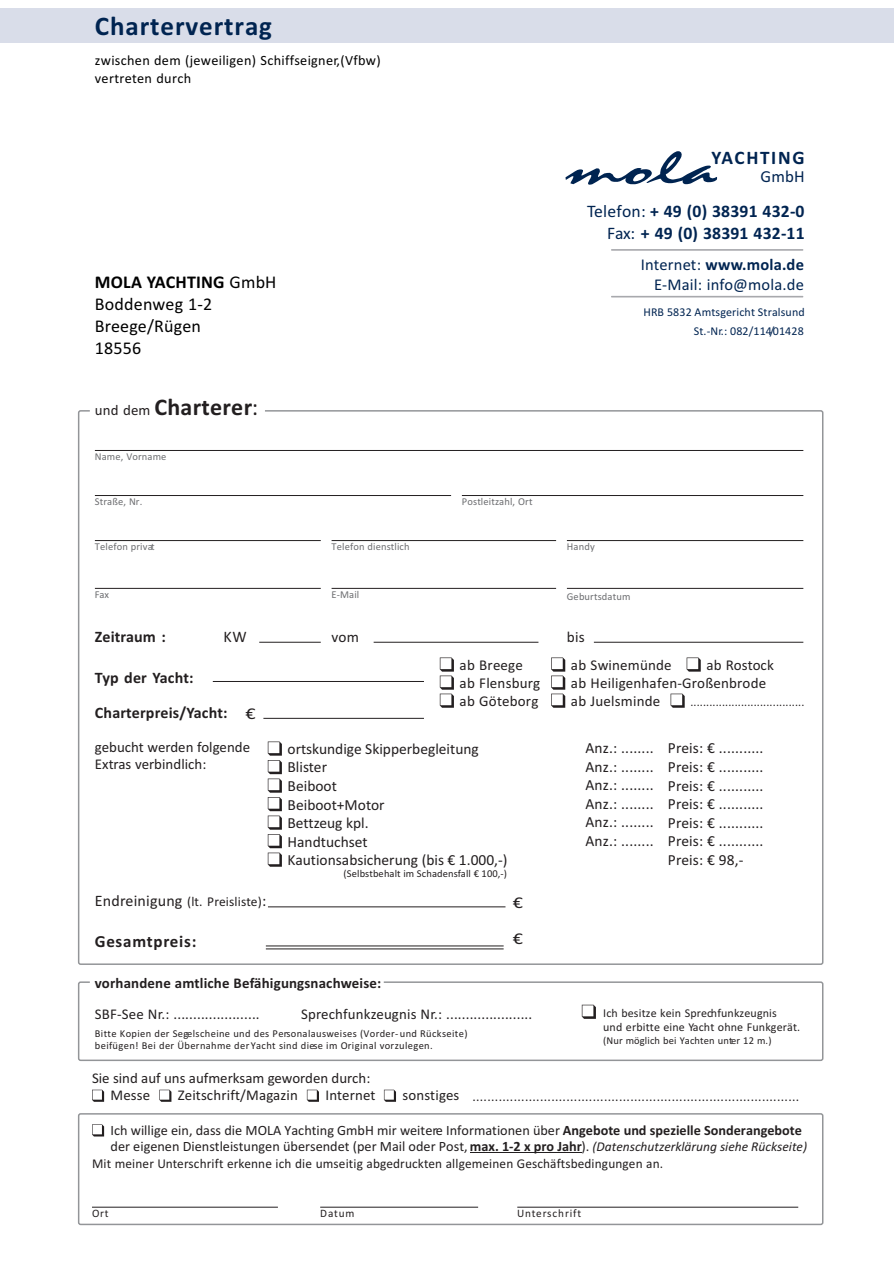
<style>
.page{position:relative;width:894px;height:1263px;background:#fff}
.page>*{position:absolute;margin:0;border:0;box-sizing:border-box;transform-origin:0 0}
.t1{font:700 27px "Calibri";letter-spacing:.035em;color:#002451}
.t2{font:700 24px "Calibri";letter-spacing:.01em;color:#231f20}
.t3{font:700 19.2px "Calibri";letter-spacing:.085em;color:#002451}
.t4{font:18px/21.9px "Calibri";letter-spacing:.01em;color:#000}
.t5{font:700 17.7px/21.6px "Calibri";letter-spacing:.01em;color:#002451;text-align:right}
.t6{font:700 16.95px "Calibri";letter-spacing:.045em;color:#231f20}
.t7{font:16.95px "Calibri";color:#002451}
.t8{font:16.65px/35.8px "Calibri";color:#231f20;scale:1.21 1}
.t9{font:16.5px/19.8px "Calibri";letter-spacing:.01em;color:#002451;text-align:right}
.t10{font:700 16.05px "Calibri";letter-spacing:.01em;color:#231f20}
.t11{font:16.05px "Calibri";color:#231f20}
.t12{font:15.45px/18.5px "Calibri";color:#231f20;text-align:justify}
.t13{font:15.3px "Calibri";letter-spacing:.01em;color:#231f20}
.t14{font:15px "Calibri";letter-spacing:.01em;color:#231f20}
.t15{font:14.85px/17.5px "Calibri";color:#231f20}
.t16{font:700 14.85px "Calibri";letter-spacing:.01em;color:#231f20}
.t17{font:14.25px/15.6px "Calibri";color:#231f20}
.t18{font:14.25px/17.9px "Calibri";letter-spacing:.02em;color:#000}
.t19{font:13.5px "Calibri";letter-spacing:.01em;color:#231f20}
.t20{font:12px/13.2px "Calibri";letter-spacing:.01em;color:#231f20}
.t21{font:12px/19px "Calibri";letter-spacing:.01em;color:#002451;text-align:right}
.t22{font:11.4px "Calibri";letter-spacing:.08em;color:#231f20}
.t23{font:10.5px/11.6px "Calibri";letter-spacing:.035em;color:#231f20}
.t24{font:10.5px "Calibri";letter-spacing:.01em;color:#6c6d70}
.t25{font:10.5px "Calibri";letter-spacing:.01em;color:#231f20}
.s1{font-weight:700}
.s2{font-weight:400;font-size:14.85px}
.s3{font-weight:400}
.s4{font-size:16.05px}
.s5{font-style:italic;font-size:13.5px}
</style>
<div class="page">
<div style="left:0;top:9px;width:894px;height:34px;background:#d9dde9"></div>
<hr style="left:259px;top:642px;width:62px;height:1px;background:#231f20">
<hr style="left:374px;top:642px;width:164px;height:1px;background:#231f20">
<hr style="left:594px;top:642px;width:209px;height:1px;background:#231f20">
<hr style="left:268px;top:906px;width:238px;height:1px;background:#231f20">
<hr style="left:95px;top:450px;width:708px;height:1px;background:#231f20">
<hr style="left:95px;top:495px;width:356px;height:1px;background:#231f20">
<hr style="left:462px;top:495px;width:341px;height:1px;background:#231f20">
<hr style="left:332px;top:540px;width:224px;height:1px;background:#231f20">
<hr style="left:95px;top:540px;width:226px;height:1px;background:#231f20">
<hr style="left:567px;top:540px;width:236px;height:1px;background:#231f20">
<hr style="left:567px;top:588px;width:236px;height:1px;background:#231f20">
<hr style="left:332px;top:588px;width:224px;height:1px;background:#231f20">
<hr style="left:95px;top:588px;width:226px;height:1px;background:#231f20">
<hr style="left:92px;top:1207px;width:186px;height:1px;background:#231f20">
<hr style="left:320px;top:1207px;width:158px;height:1px;background:#231f20">
<hr style="left:517px;top:1207px;width:281px;height:1px;background:#231f20">
<hr style="left:266px;top:946px;width:238px;height:1px;background:#231f20">
<hr style="left:266px;top:948px;width:238px;height:1px;background:#231f20">
<svg style="left:92px;top:1090px;width:12px;height:12px"></svg>
<svg style="left:687px;top:658px;width:14px;height:14px"></svg>
<svg style="left:268px;top:742px;width:14px;height:125px"></svg>
<svg style="left:440px;top:658px;width:14px;height:50px"></svg>
<svg style="left:582px;top:1005px;width:14px;height:14px"></svg>
<svg style="left:611px;top:249px;width:193px;height:48px"></svg>
<svg style="left:565px;top:151px;width:152px;height:34px"></svg>
<svg style="left:551px;top:658px;width:14px;height:50px"></svg>
<svg style="left:159px;top:1090px;width:12px;height:12px"></svg>
<svg style="left:307px;top:1090px;width:12px;height:12px"></svg>
<svg style="left:384px;top:1090px;width:12px;height:12px"></svg>
<hr style="left:470px;top:1152px;width:112px;height:1px;background:#231f20">
<div style="left:78px;top:981px;width:746px;height:80px;border:2px solid #939598;border-radius:2px"></div>
<div style="left:78px;top:1113px;width:746px;height:112px;border:2px solid #939598;border-radius:2px"></div>
<svg style="left:92px;top:1124px;width:12px;height:13px"></svg>
<svg style="left:671px;top:694px;width:14px;height:14px"></svg>
<hr style="left:213px;top:681px;width:211px;height:1px;background:#231f20">
<hr style="left:263px;top:718px;width:161px;height:1px;background:#231f20">
<h1 class="t1" style="left:95px;top:15px;width:179px">Chartervertrag</h1>
<p class="t18" style="left:95px;top:53px;width:287px">zwischen dem (jeweiligen) Schiffseigner,(Vfbw) vertreten durch</p>
<p class="t4" style="left:95px;top:273px;width:183px"><span class="s1">MOLA YACHTING</span> GmbH<br>Boddenweg 1-2<br>Breege/Rügen<br>18556</p>
<h2 class="t2" style="left:95px;top:397px;width:165px"><span class="s2">und dem</span> Charterer<span class="s3">:</span></h2>
<p class="t24" style="left:95px;top:452px;width:73px">Name, Vorname</p>
<p class="t24" style="left:95px;top:497px;width:49px">Straße, Nr.</p>
<p class="t3" style="left:711px;top:149px;width:95px">YACHTING</p>
<p class="t7" style="left:761px;top:169px;width:46px">GmbH</p>
<p class="t5" style="left:587px;top:202px;width:219px"><span class="s3">Telefon:</span> + 49 (0) 38391 432-0<br><span class="s3">Fax:</span> + 49 (0) 38391 432-11</p>
<p class="t9" style="left:641px;top:256px;width:165px">Internet: <span class="s1">www.mola.de<br></span>E-Mail: info@mola.de</p>
<p class="t21" style="left:643px;top:303px;width:163px">HRB 5832 Amtsgericht Stralsund<br>St.-Nr.: 082/114/01428</p>
<p class="t24" style="left:462px;top:497px;width:72px">Postleitzahl, Ort</p>
<p class="t24" style="left:567px;top:542px;width:29px">Handy</p>
<p class="t24" style="left:95px;top:543px;width:61px">Telefon privat</p>
<p class="t24" style="left:332px;top:543px;width:80px">Telefon dienstlich</p>
<p class="t24" style="left:95px;top:590px;width:16px">Fax</p>
<p class="t24" style="left:332px;top:590px;width:29px">E-Mail</p>
<p class="t24" style="left:567px;top:592px;width:65px">Geburtsdatum</p>
<p class="t10" style="left:95px;top:630px;width:72px">Zeitraum :</p>
<p class="t10" style="left:95px;top:671px;width:100px">Typ der Yacht:</p>
<p class="t10" style="left:95px;top:706px;width:134px">Charterpreis/Yacht:</p>
<p class="t11" style="left:224px;top:630px;width:25px">KW</p>
<p class="t13" style="left:332px;top:631px;width:29px">vom</p>
<p class="t13" style="left:567px;top:631px;width:19px">bis</p>
<p class="t14" style="left:460px;top:659px;width:65px">ab Breege</p>
<p class="t8" style="left:245px;top:697px;width:10px">€</p>
<p class="t14" style="left:706px;top:659px;width:69px">ab Rostock</p>
<p class="t14" style="left:571px;top:659px;width:102px">ab Swinemünde</p>
<p class="t14" style="left:571px;top:677px;width:197px">ab Heiligenhafen-Großenbrode</p>
<p class="t14" style="left:460px;top:677px;width:82px">ab Flensburg</p>
<p class="t14" style="left:460px;top:695px;width:80px">ab Göteborg</p>
<p class="t14" style="left:571px;top:695px;width:91px">ab Juelsminde</p>
<p class="t20" style="left:690px;top:697px;width:115px">....................................</p>
<p class="t15" style="left:95px;top:739px;width:157px">gebucht werden folgende<br>Extras verbindlich:</p>
<p class="t12" style="left:288px;top:741px;width:221px;text-align:left">ortskundige Skipperbegleitung<br>Blister<br>Beiboot<br>Beiboot+Motor<br>Bettzeug kpl.<br>Handtuchset<br>Kautionsabsicherung (bis € 1.000,-)</p>
<p class="t12" style="left:585px;top:740px;width:70px">Anz.: ........<br>Anz.: ........<br>Anz.: ........<br>Anz.: ........<br>Anz.: ........<br>Anz.: ........</p>
<p class="t12" style="left:668px;top:740px;width:97px">Preis: € ...........<br>Preis: € ...........<br>Preis: € ...........<br>Preis: € ...........<br>Preis: € ...........<br>Preis: € ...........<br>Preis: € 98,-</p>
<p class="t25" style="left:344px;top:869px;width:165px">(Selbstbehalt im Schadensfall € 100,-)</p>
<p class="t19" style="left:95px;top:896px;width:173px"><span class="s4">Endreinigung</span> (lt. Preisliste)<span class="s4">:</span></p>
<p class="t8" style="left:513px;top:886px;width:10px">€ €</p>
<p class="t16" style="left:95px;top:977px;width:288px">vorhandene amtliche Befähigungsnachweise:</p>
<p class="t6" style="left:95px;top:934px;width:103px">Gesamtpreis:</p>
<p class="t15" style="left:95px;top:1006px;width:166px">SBF-See Nr.: ......................</p>
<p class="t15" style="left:301px;top:1006px;width:233px">Sprechfunkzeugnis Nr.: ......................</p>
<p class="t20" style="left:603px;top:1008px;width:199px">Ich besitze kein Sprechfunkzeugnis<br>und erbitte eine Yacht ohne Funkgerät.</p>
<p class="t25" style="left:603px;top:1036px;width:170px">(Nur möglich bei Yachten unter 12 m.)</p>
<p class="t23" style="left:95px;top:1029px;width:374px">Bitte Kopien der Segelscheine und des Personalausweises (Vorder- und Rückseite) beifügen! Bei der Übernahme der Yacht sind diese im Original vorzulegen.</p>
<p class="t15" style="left:111px;top:1070px;width:261px;text-indent:-19px">Sie sind auf uns aufmerksam geworden durch:<br>Messe</p>
<p class="t15" style="left:178px;top:1088px;width:122px">Zeitschrift/Magazin</p>
<p class="t15" style="left:325px;top:1088px;width:52px">Internet</p>
<p class="t15" style="left:402px;top:1088px;width:58px">sonstiges</p>
<p class="t17" style="left:111px;top:1124px;width:698px">Ich willige ein, dass die MOLA Yachting GmbH mir weitere Informationen über <span class="s1">Angebote und spezielle Sonderangebote </span>der eigenen Dienstleistungen übersendet (per Mail oder Post, <span class="s1">max. 1-2 x pro Jahr</span>). <span class="s5">(Datenschutzerklärung siehe Rückseite)</span></p>
<p class="t19" style="left:472px;top:1091px;width:328px">.......................................................................................</p>
<p class="t19" style="left:92px;top:1158px;width:573px">Mit meiner Unterschrift erkenne ich die umseitig abgedruckten allgemeinen Geschäftsbedingungen an.</p>
<p class="t22" style="left:92px;top:1209px;width:18px">Ort</p>
<p class="t22" style="left:320px;top:1209px;width:36px">Datum</p>
<p class="t22" style="left:517px;top:1209px;width:66px">Unterschrift</p>
</div>
